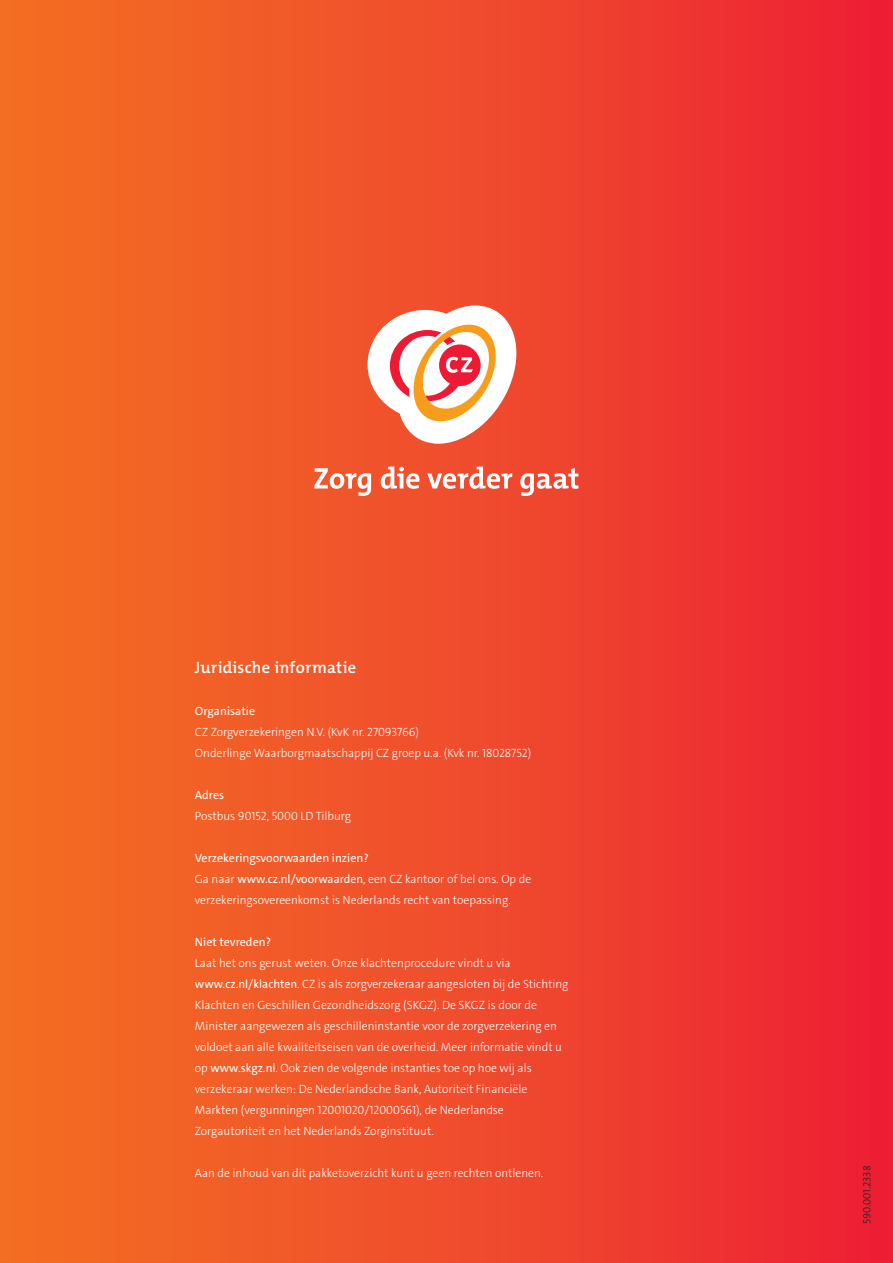
<style>
.page{position:relative;width:893px;height:1263px;background:#fff}
.page>*{position:absolute;margin:0;border:0;box-sizing:border-box;transform-origin:0 0}
.Tussenkop{font:600 16.5px "The Mix Os F";letter-spacing:.015em;color:#fff}
.Legal_text_achterzijde{font:300 12px "The Sans C4 s";color:#fff}
.Legal_text_kop_achterzijde{font:12px "The Sans C4 s";color:#fff}
.Body{font:300 10.5px "The Sans C4 s";color:#231f20}
.s1{font-weight:400}
</style>
<div class="page">
<div style="left:0;top:0;width:893px;height:1263px;background:linear-gradient(to right,#f37222,#ed2235)"></div>
<svg style="left:368px;top:305px;width:150px;height:139px"></svg>
<svg style="left:314px;top:468px;width:57px;height:28px"></svg>
<svg style="left:381px;top:466px;width:38px;height:23px"></svg>
<svg style="left:427px;top:466px;width:85px;height:23px"></svg>
<svg style="left:520px;top:468px;width:59px;height:28px"></svg>
<p class="Tussenkop" style="left:195px;top:657px;width:163px">Juridische informatie</p>
<p class="Legal_text_kop_achterzijde" style="left:195px;top:703px;width:62px">Organisatie</p>
<p class="Legal_text_achterzijde" style="left:195px;top:724px;width:226px">CZ Zorgverzekeringen N.V. (KvK nr. 27093766)</p>
<p class="Legal_text_achterzijde" style="left:195px;top:745px;width:338px">Onderlinge Waarborgmaatschappij CZ groep u.a. (Kvk nr. 18028752)</p>
<p class="Legal_text_kop_achterzijde" style="left:195px;top:787px;width:31px">Adres</p>
<p class="Legal_text_achterzijde" style="left:195px;top:808px;width:158px">Postbus 90152, 5000 LD Tilburg</p>
<p class="Legal_text_kop_achterzijde" style="left:195px;top:850px;width:175px">Verzekeringsvoorwaarden inzien?</p>
<p class="Legal_text_achterzijde" style="left:195px;top:871px;width:338px">Ga naar <span class="s1">www.cz.nl/voorwaarden</span>, een CZ kantoor of bel ons. Op de</p>
<p class="Legal_text_achterzijde" style="left:195px;top:892px;width:318px">verzekeringsovereenkomst is Nederlands recht van toepassing.</p>
<p class="Legal_text_kop_achterzijde" style="left:195px;top:934px;width:78px">Niet tevreden?</p>
<p class="Legal_text_achterzijde" style="left:195px;top:955px;width:317px">Laat het ons gerust weten. Onze klachtenprocedure vindt u via</p>
<p class="Legal_text_achterzijde" style="left:195px;top:976px;width:375px"><span class="s1">www.cz.nl/klachten</span>. CZ is als zorgverzekeraar aangesloten bij de Stichting</p>
<p class="Legal_text_achterzijde" style="left:195px;top:997px;width:343px">Klachten en Geschillen Gezondheidszorg (SKGZ). De SKGZ is door de</p>
<p class="Legal_text_achterzijde" style="left:195px;top:1018px;width:364px">Minister aangewezen als geschilleninstantie voor de zorgverzekering en</p>
<p class="Legal_text_achterzijde" style="left:195px;top:1039px;width:369px">voldoet aan alle kwaliteitseisen van de overheid. Meer informatie vindt u</p>
<p class="Legal_text_achterzijde" style="left:195px;top:1060px;width:338px">op <span class="s1">www.skgz.nl</span>. Ook zien de volgende instanties toe op hoe wij als</p>
<p class="Legal_text_achterzijde" style="left:195px;top:1081px;width:334px">verzekeraar werken: De Nederlandsche Bank, Autoriteit Financiële</p>
<p class="Legal_text_achterzijde" style="left:195px;top:1102px;width:310px">Markten (vergunningen 12001020/12000561), de Nederlandse</p>
<p class="Legal_text_achterzijde" style="left:195px;top:1123px;width:241px">Zorgautoriteit en het Nederlands Zorginstituut.</p>
<p class="Legal_text_achterzijde" style="left:195px;top:1165px;width:350px">Aan de inhoud van dit pakketoverzicht kunt u geen rechten ontlenen.</p>
<p class="Body" style="left:860px;top:1223px;width:59px;rotate:-90deg">590.001.2338</p>
</div>
